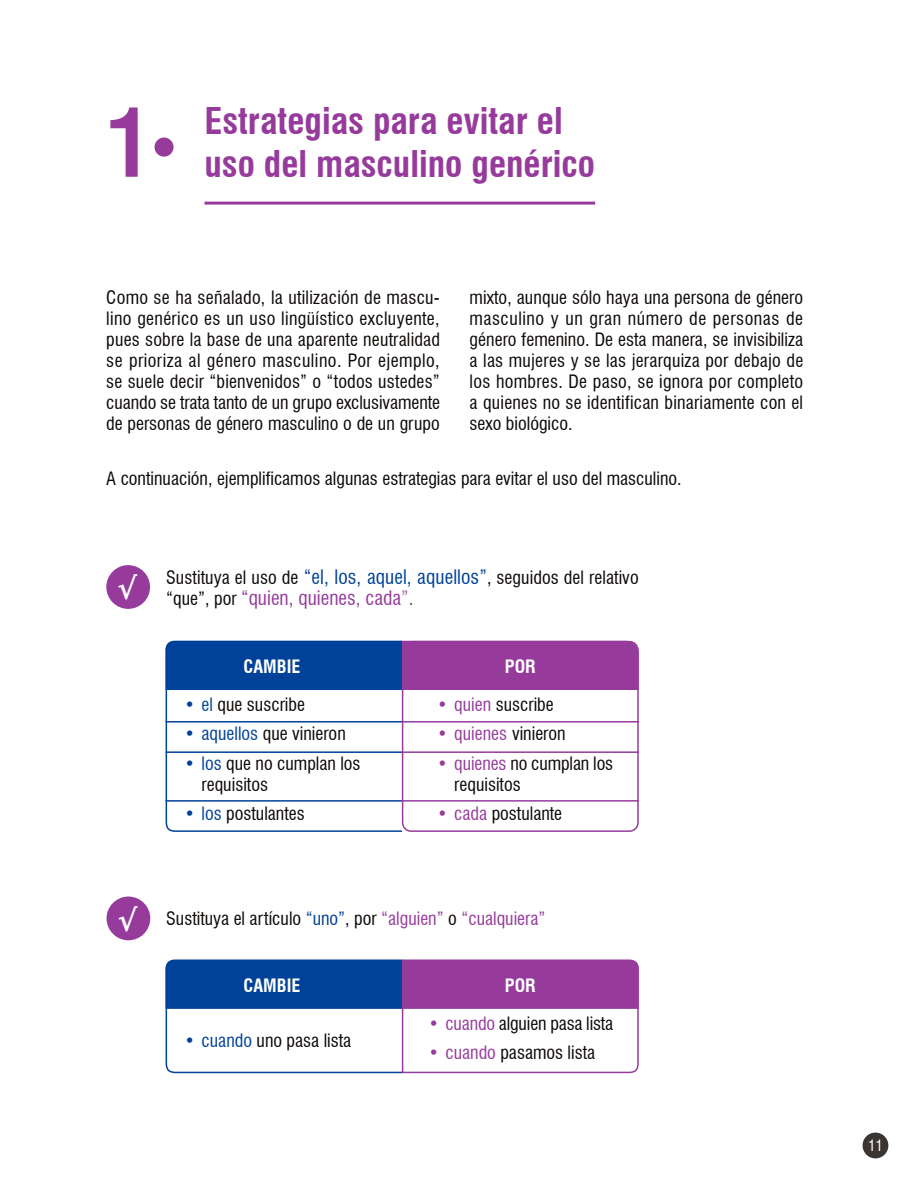
<style>
.page{position:relative;width:918px;height:1188px;background:#fff}
.page>*{position:absolute;margin:0;border:0;box-sizing:border-box;transform-origin:0 0}
.t1{font:700 condensed 91.5px "Swiss 721 BT";color:#963b9c}
.t2{font:700 condensed 36px/43.5px "Swiss 721 BT";color:#963b9c}
.t3{font:700 condensed 30px "Swiss 721 BT";color:#fff}
.texto{font:condensed 19.5px "Swiss 721 BT";color:#963b9c}
.texto-2{font:condensed 18px/21px "Swiss 721 BT";color:#0c0806;text-align:justify}
.texto-3{font:700 condensed 18px "Swiss 721 BT";color:#fff}
.t4{font:condensed 18px "Swiss 721 BT";color:#963b9c}
.t5{font:condensed 15px "Swiss 721 BT";color:#fff}
.s1{font-family:"Vinci Sans";font-stretch:normal}
.s2{font-size:19.5px;color:#00429a}
.s3{font-size:18px;color:#0c0806}
.s4{color:#ab62af}
.s5{color:#57585a}
.s6{color:#00429a}
.s7{color:#963b9c}
.s8{color:#0c0806}
</style>
<div class="page">
<div style="left:863px;top:1133px;width:25px;height:25px;background:#3b3532;border-radius:50%"></div>
<hr style="left:205px;top:202px;width:390px;height:3px;background:#963b9c">
<svg style="left:165px;top:640px;width:239px;height:192px"></svg>
<div style="left:402px;top:641px;width:237px;height:191px;border:2px solid #963b9c;border-radius:9px"></div>
<hr style="left:403px;top:721px;width:236px;height:2px;background:#963b9c">
<hr style="left:403px;top:751px;width:236px;height:2px;background:#963b9c">
<hr style="left:403px;top:800px;width:236px;height:2px;background:#963b9c">
<svg style="left:166px;top:641px;width:473px;height:49px;background:#4b3e9b"></svg>
<div style="left:106px;top:565px;width:44px;height:44px;background:#963b9c;border-radius:50%"></div>
<svg style="left:165px;top:959px;width:474px;height:115px"></svg>
<div style="left:107px;top:897px;width:43px;height:43px;background:#963b9c;border-radius:50%"></div>
<p class="t1" style="left:106px;top:89px;width:71px">1<span class="s1">•</span></p>
<p class="t2" style="left:205px;top:99px;width:392px">Estrategias para evitar el uso del masculino genérico</p>
<p class="texto-2" style="left:106px;top:287px;width:335px">Como se ha señalado, la utilización de mascu&shy;lino genérico es un uso lingüístico excluyente, pues sobre la base de una aparente neutralidad se prioriza al género masculino. Por ejemplo, se suele decir “bienvenidos” o “todos ustedes” cuando se trata tanto de un grupo exclusivamente de personas de género masculino o de un grupo</p>
<p class="texto-2" style="left:470px;top:287px;width:335px">mixto, aunque sólo haya una persona de género masculino y un gran número de personas de género femenino. De esta manera, se invisibiliza a las mujeres y se las jerarquiza por debajo de los hombres. De paso, se ignora por completo a quienes no se identifican binariamente con el sexo biológico.</p>
<p class="texto-2" style="left:106px;top:468px;width:577px">A continuación, ejemplificamos algunas estrategias para evitar el uso del masculino.</p>
<p class="t3" style="left:118px;top:570px;width:21px">√</p>
<p class="texto-2" style="left:166px;top:567px;width:474px">Sustituya el uso de <span class="s2">“el, los, aquel, aquellos”</span>, seguidos del relativo</p>
<p class="texto" style="left:166px;top:586px;width:249px"><span class="s3">“que”, por</span> “quien, quienes, cada<span class="s4">”</span><span class="s5">.</span></p>
<p class="texto-3" style="left:244px;top:656px;width:58px">CAMBIE</p>
<p class="texto-3" style="left:505px;top:656px;width:32px">POR</p>
<p class="texto-2" style="left:185px;top:694px;width:122px"><span class="s6">• el</span> que suscribe</p>
<p class="texto-2" style="left:185px;top:723px;width:163px"><span class="s6">• aquellos</span> que vinieron</p>
<p class="texto-2" style="left:202px;top:753px;width:161px;text-indent:-17px"><span class="s6">• los</span> que no cumplan los requisitos</p>
<p class="texto-2" style="left:185px;top:803px;width:122px"><span class="s6">• los</span> postulantes</p>
<p class="texto-2" style="left:437px;top:694px;width:118px"><span class="s7">• quien</span> suscribe</p>
<p class="t4" style="left:437px;top:723px;width:130px">• quienes <span class="s8">vinieron</span></p>
<p class="texto-2" style="left:454px;top:753px;width:160px;text-indent:-17px"><span class="s7">• quienes</span> no cumplan los requisitos</p>
<p class="texto-2" style="left:437px;top:803px;width:126px"><span class="s7">• cada</span> postulante</p>
<p class="t3" style="left:118px;top:902px;width:21px">√</p>
<p class="texto-2" style="left:166px;top:908px;width:381px">Sustituya el artículo <span class="s6">“uno”</span>, por <span class="s7">“alguien”</span> o <span class="s7">“cualquiera”</span></p>
<p class="texto-3" style="left:244px;top:975px;width:58px">CAMBIE</p>
<p class="texto-3" style="left:505px;top:975px;width:32px">POR</p>
<p class="texto-2" style="left:185px;top:1030px;width:168px"><span class="s6">• cuando</span> uno pasa lista</p>
<p class="texto-2" style="left:428px;top:1013px;width:186px"><span class="s7">• cuando</span> alguien pasa lista</p>
<p class="texto-2" style="left:428px;top:1042px;width:168px"><span class="s7">• cuando</span> pasamos lista</p>
<p class="t5" style="left:868px;top:1137px;width:16px">11</p>
</div>
